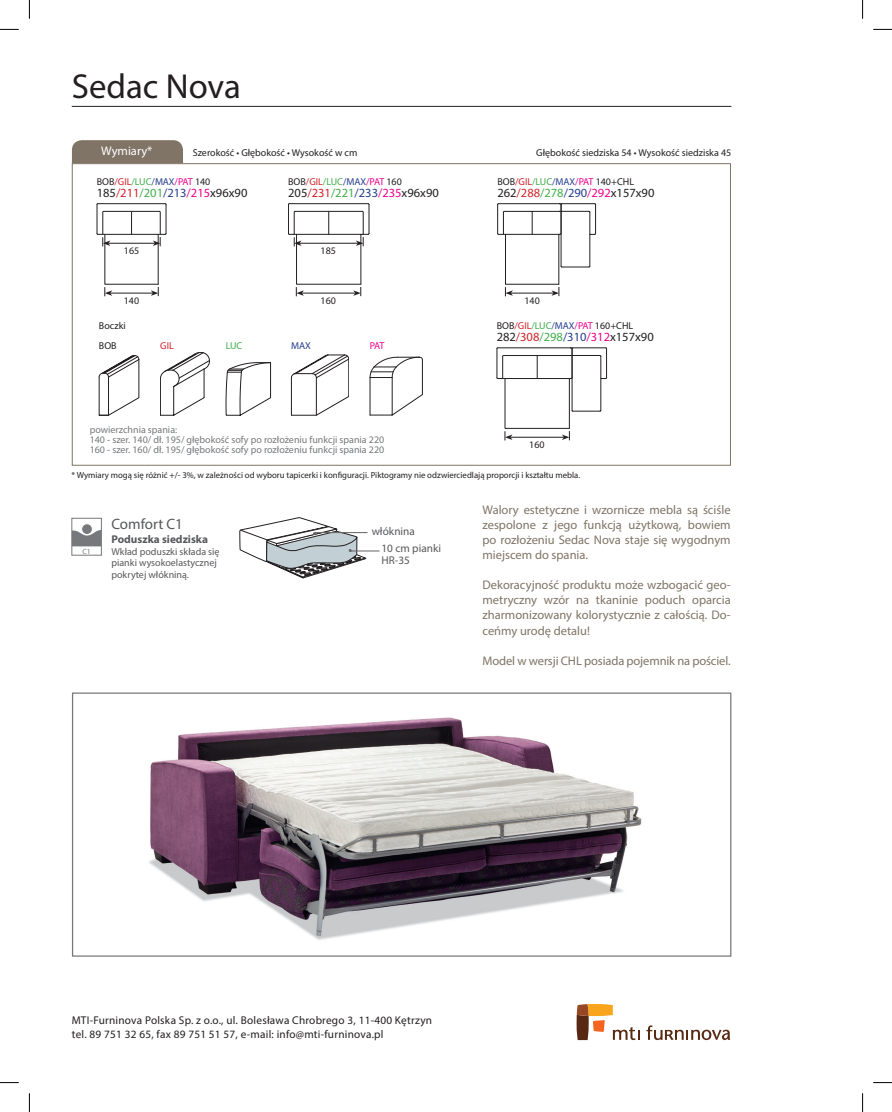
<style>
.page{position:relative;width:892px;height:1112px;background:#fff}
.page>*{position:absolute;margin:0;border:0;box-sizing:border-box;transform-origin:0 0}
.t1{font:34.75px "Myriad Pro";color:#231f20}
.t2{font:15px "Myriad Pro";color:#57585a}
.t3{font:12.5px/15px "Myriad Pro";color:#807466;text-align:justify}
.t4{font:12.5px "Myriad Pro";color:#231f20}
.t5{font:12.5px "Myriad Pro";color:#fff}
.t6{font:11.25px/13.5px "Myriad Pro";letter-spacing:.02em;color:#231f20}
.t7{font:11.25px/17.1px "Myriad Pro";color:#57585a}
.t8{font:700 11.25px "Myriad Pro";color:#57585a}
.t9{font:10px/20px "Myriad Pro";color:#231f20}
.t10{font:10px/10px "Myriad Pro";color:#76787b}
.t11{font:10px/11.4px "Myriad Pro";color:#57585a}
.t12{font:10px "Myriad Pro";color:#d1232a}
.t13{font:10px "Myriad Pro";color:#40ae49}
.t14{font:10px "Myriad Pro";color:#253f8e}
.t15{font:10px "Myriad Pro";color:#ed028c}
.t16{font:8.75px "Myriad Pro";color:#231f20}
.t17{font:7.5px "Myriad Pro";color:#76787b}
.s1{color:#d1232a}
.s2{color:#40ae49}
.s3{color:#253f8e}
.s4{color:#ed028c}
</style>
<div class="page">
<hr style="left:72px;top:106px;width:659px;height:1px;background:#231f20">
<div style="left:72px;top:140px;width:111px;height:23px;background:#807466"></div>
<svg style="left:576px;top:1004px;width:63px;height:35px"></svg>
<svg style="left:646px;top:1025px;width:84px;height:14px"></svg>
<div style="left:71px;top:518px;width:31px;height:37px;border:1px solid #76787b"></div>
<svg style="left:72px;top:523px;width:29px;height:23px"></svg>
<svg style="left:239px;top:517px;width:140px;height:62px"></svg>
<svg style="left:97px;top:203px;width:70px;height:93px"></svg>
<svg style="left:288px;top:203px;width:82px;height:93px"></svg>
<svg style="left:99px;top:355px;width:40px;height:60px"></svg>
<svg style="left:160px;top:352px;width:50px;height:63px"></svg>
<svg style="left:225px;top:362px;width:46px;height:53px"></svg>
<svg style="left:291px;top:354px;width:58px;height:61px"></svg>
<hr style="left:422px;top:360px;width:1px;height:34px;background:#231f20">
<svg style="left:369px;top:357px;width:53px;height:58px"></svg>
<img style="left:149px;top:717px;width:493px;height:223px">
<div style="left:72px;top:692px;width:659px;height:264px;border:1px solid #76787b"></div>
<svg style="left:497px;top:203px;width:99px;height:93px"></svg>
<svg style="left:496px;top:347px;width:111px;height:93px"></svg>
<svg style="left:0;top:29px;width:19px;height:1px"></svg>
<svg style="left:873px;top:29px;width:18px;height:1px"></svg>
<svg style="left:0;top:1082px;width:19px;height:1px"></svg>
<svg style="left:873px;top:1082px;width:18px;height:1px"></svg>
<svg style="left:29px;top:0;width:1px;height:19px"></svg>
<svg style="left:29px;top:1093px;width:1px;height:18px"></svg>
<svg style="left:862px;top:0;width:1px;height:19px"></svg>
<svg style="left:862px;top:1093px;width:1px;height:18px"></svg>
<h1 class="t1" style="left:72px;top:65px;width:171px">Sedac Nova</h1>
<p class="t5" style="left:101px;top:143px;width:53px">Wymiary*</p>
<p class="t9" style="left:193px;top:142px;width:166px">Szerokość • Głębokość • Wysokość w cm</p>
<p class="t9" style="left:536px;top:142px;width:196px">Głębokość siedziska 54 • Wysokość siedziska 45</p>
<p class="t9" style="left:97px;top:171px;width:115px">BOB<span class="s1">/GIL</span><span class="s2">/LUC</span><span class="s3">/MAX</span><span class="s4">/PAT</span> 140</p>
<p class="t9" style="left:288px;top:171px;width:115px">BOB<span class="s1">/GIL</span><span class="s2">/LUC</span><span class="s3">/MAX</span><span class="s4">/PAT</span> 160</p>
<p class="t9" style="left:497px;top:171px;width:138px">BOB<span class="s1">/GIL</span><span class="s2">/LUC</span><span class="s3">/MAX</span><span class="s4">/PAT</span> 140+CHL</p>
<p class="t4" style="left:97px;top:185px;width:152px">185<span class="s1">/211</span><span class="s2">/201</span><span class="s3">/213</span><span class="s4">/215</span>x96x90</p>
<p class="t4" style="left:288px;top:185px;width:152px">205<span class="s1">/231</span><span class="s2">/221</span><span class="s3">/233</span><span class="s4">/235</span>x96x90</p>
<p class="t4" style="left:497px;top:185px;width:158px">262<span class="s1">/288</span><span class="s2">/278</span><span class="s3">/290</span><span class="s4">/292</span>x157x90</p>
<p class="t9" style="left:124px;top:240px;width:17px">165</p>
<p class="t9" style="left:320px;top:240px;width:17px">185</p>
<p class="t9" style="left:320px;top:290px;width:17px">160</p>
<p class="t9" style="left:124px;top:290px;width:17px">140</p>
<p class="t9" style="left:524px;top:290px;width:17px">140</p>
<p class="t9" style="left:99px;top:316px;width:28px">Boczki<br>BOB</p>
<p class="t12" style="left:160px;top:339px;width:15px">GIL</p>
<p class="t13" style="left:226px;top:339px;width:18px">LUC</p>
<p class="t14" style="left:291px;top:339px;width:21px">MAX</p>
<p class="t15" style="left:370px;top:339px;width:16px">PAT</p>
<p class="t10" style="left:90px;top:424px;width:296px">powierzchnia spania:<br>140 - szer. 140/ dł. 195/ głębokość sofy po rozłożeniu funkcji spania 220<br>160 - szer. 160/ dł. 195/ głębokość sofy po rozłożeniu funkcji spania 220</p>
<p class="t9" style="left:496px;top:316px;width:138px">BOB<span class="s1">/GIL</span><span class="s2">/LUC</span><span class="s3">/MAX</span><span class="s4">/PAT</span> 160+CHL</p>
<p class="t4" style="left:496px;top:329px;width:158px">282<span class="s1">/308</span><span class="s2">/298</span><span class="s3">/310</span><span class="s4">/312</span>x157x90</p>
<p class="t9" style="left:529px;top:434px;width:17px">160</p>
<p class="t16" style="left:71px;top:469px;width:510px">* Wymiary mogą się różnić +/- 3%, w zależności od wyboru tapicerki i konfiguracji. Piktogramy nie odzwierciedlają proporcji i kształtu mebla.</p>
<p class="t17" style="left:82px;top:546px;width:10px">C1</p>
<p class="t2" style="left:111px;top:514px;width:73px">Comfort C1</p>
<p class="t8" style="left:111px;top:532px;width:98px">Poduszka siedziska</p>
<p class="t11" style="left:111px;top:545px;width:110px">Wkład poduszki składa się pianki wysokoelastycznej pokrytej włókniną.</p>
<p class="t7" style="left:381px;top:522px;width:61px;text-indent:-10px">włóknina<br>10 cm pianki</p>
<p class="t7" style="left:381px;top:551px;width:30px">HR-35</p>
<p class="t3" style="left:482px;top:502px;width:250px">Walory estetyczne i wzornicze mebla są ściśle zespolone z jego funkcją użytkową, bowiem po rozłożeniu Sedac Nova staje się wygodnym miejscem do spania.</p>
<p class="t3" style="left:482px;top:577px;width:250px">Dekoracyjność produktu może wzbogacić geo&shy;metryczny wzór na tkaninie poduch oparcia zharmonizowany kolorystycznie z całością. Do&shy;ceńmy urodę detalu!</p>
<p class="t3" style="left:482px;top:652px;width:250px">Model w wersji CHL posiada pojemnik na pościel.</p>
<p class="t6" style="left:72px;top:1013px;width:362px">MTI-Furninova Polska Sp. z o.o., ul. Bolesława Chrobrego 3, 11-400 Kętrzyn tel. 89 751 32 65, fax 89 751 51 57, e-mail: info@mti-furninova.pl</p>
</div>
